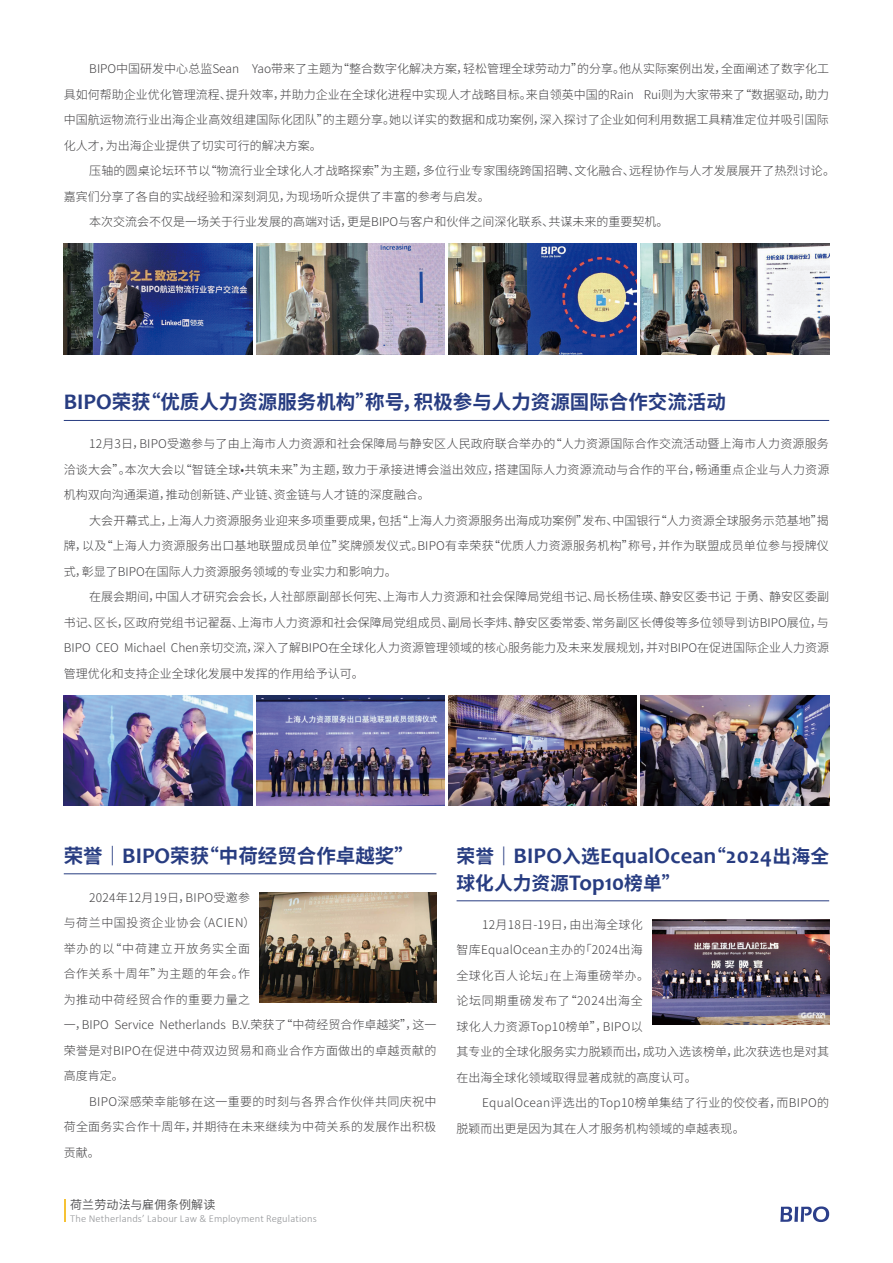
<style>
.page{position:relative;width:893px;height:1263px;background:#fff}
.page>*{position:absolute;margin:0;border:0;box-sizing:border-box;transform-origin:0 0}
.t1{font:700 22.5px "Candara";letter-spacing:.01em;color:#273c81}
.t2{font:700 19.5px "Source Han Sans CN";color:#273c81}
.t3{font:700 18.75px "Source Han Sans CN";color:#273c81}
.t4{font:300 12px/25.5px "Source Han Sans CN";letter-spacing:.01em;color:#414042;text-align:justify}
.t5{font:12px "Source Han Sans CN";letter-spacing:.02em;color:#4d4d4f}
.t6{font:300 10.5px "Calibri";letter-spacing:.015em;color:#939598}
.s1{font-family:"Candara";font-size:22.5px}
.s2{font-family:"Source Han Sans CN";font-size:18.75px}
</style>
<div class="page">
<svg style="left:780px;top:1206px;width:49px;height:16px"></svg>
<svg style="left:64px;top:1199px;width:1px;height:23px"></svg>
<hr style="left:64px;top:873px;width:372px;height:1px;background:#273c81">
<hr style="left:457px;top:900px;width:372px;height:1px;background:#273c81">
<img style="left:260px;top:892px;width:176px;height:110px">
<img style="left:652px;top:919px;width:177px;height:106px">
<img style="left:64px;top:244px;width:188px;height:110px">
<img style="left:256px;top:244px;width:189px;height:110px">
<img style="left:448px;top:244px;width:189px;height:110px">
<img style="left:641px;top:244px;width:188px;height:110px">
<hr style="left:64px;top:420px;width:765px;height:1px;background:#273c81">
<img style="left:64px;top:695px;width:188px;height:110px">
<img style="left:256px;top:695px;width:189px;height:110px">
<img style="left:448px;top:695px;width:189px;height:110px">
<img style="left:641px;top:695px;width:188px;height:110px">
<p class="t4" style="left:64px;top:56px;width:767px;text-indent:26px">BIPO中国研发中心总监Sean Yao带来了主题为“整合数字化解决方案，轻松管理全球劳动力”的分享。他从实际案例出发，全面阐述了数字化工具如何帮助企业优化管理流程、提升效率，并助力企业在全球化进程中实现人才战略目标。来自领英中国的Rain Rui则为大家带来了“数据驱动，助力中国航运物流行业出海企业高效组建国际化团队”的主题分享。她以详实的数据和成功案例，深入探讨了企业如何利用数据工具精准定位并吸引国际化人才，为出海企业提供了切实可行的解决方案。</p>
<p class="t4" style="left:64px;top:158px;width:773px;text-indent:26px">压轴的圆桌论坛环节以“物流行业全球化人才战略探索”为主题，多位行业专家围绕跨国招聘、文化融合、远程协作与人才发展展开了热烈讨论。嘉宾们分享了各自的实战经验和深刻洞见，为现场听众提供了丰富的参考与启发。</p>
<p class="t4" style="left:89px;top:209px;width:581px">本次交流会不仅是一场关于行业发展的高端对话，更是BIPO与客户和伙伴之间深化联系、共谋未来的重要契机。</p>
<p class="t2" style="left:64px;top:391px;width:664px"><span class="s1">BIPO</span>荣获“优质人力资源服务机构”称号，积极参与人力资源国际合作交流活动</p>
<p class="t4" style="left:64px;top:431px;width:767px;text-indent:26px">12月3日，BIPO受邀参与了由上海市人力资源和社会保障局与静安区人民政府联合举办的“人力资源国际合作交流活动暨上海市人力资源服务洽谈大会”。本次大会以“智链全球•共筑未来”为主题，致力于承接进博会溢出效应，搭建国际人力资源流动与合作的平台，畅通重点企业与人力资源机构双向沟通渠道，推动创新链、产业链、资金链与人才链的深度融合。</p>
<p class="t4" style="left:64px;top:508px;width:767px;text-indent:26px">大会开幕式上，上海人力资源服务业迎来多项重要成果，包括“上海人力资源服务出海成功案例”发布、中国银行“人力资源全球服务示范基地”揭牌，以及“上海人力资源服务出口基地联盟成员单位”奖牌颁发仪式。BIPO有幸荣获“优质人力资源服务机构”称号，并作为联盟成员单位参与授牌仪式，彰显了BIPO在国际人力资源服务领域的专业实力和影响力。</p>
<p class="t4" style="left:64px;top:584px;width:767px;text-indent:26px">在展会期间，中国人才研究会会长，人社部原副部长何宪、上海市人力资源和社会保障局党组书记、局长杨佳瑛、静安区委书记 于勇、静安区委副书记、区长，区政府党组书记翟磊、上海市人力资源和社会保障局党组成员、副局长李炜、静安区委常委、常务副区长傅俊等多位领导到访BIPO展位，与BIPO CEO Michael Chen亲切交流，深入了解BIPO在全球化人力资源管理领域的核心服务能力及未来发展规划，并对BIPO在促进国际企业人力资源管理优化和支持企业全球化发展中发挥的作用给予认可。</p>
<p class="t2" style="left:64px;top:845px;width:352px">荣誉｜<span class="s1">BIPO</span>荣获“中荷经贸合作卓越奖”</p>
<p class="t1" style="left:457px;top:842px;width:374px"><span class="s2">荣誉｜</span>BIPO<span class="s2">入选</span>EqualOcean<span class="s2">“</span>2024<span class="s2">出海全</span></p>
<p class="t3" style="left:457px;top:872px;width:225px">球化人力资源<span class="s1">Top10</span>榜单”</p>
<p class="t4" style="left:64px;top:885px;width:374px;text-align:left;text-indent:26px">2024年12月19日，BIPO受邀参<br>与荷兰中国投资企业协会（ACIEN）<br>举办的以“中荷建立开放务实全面<br>合作关系十周年”为主题的年会。作<br>为推动中荷经贸合作的重要力量之<br>一，BIPO Service Netherlands B.V.荣获了“中荷经贸合作卓越奖”，这一荣誉是对BIPO在促进中荷双边贸易和商业合作方面做出的卓越贡献的高度肯定。</p>
<p class="t4" style="left:64px;top:1089px;width:374px;text-indent:26px">BIPO深感荣幸能够在这一重要的时刻与各界合作伙伴共同庆祝中荷全面务实合作十周年，并期待在未来继续为中荷关系的发展作出积极贡献。</p>
<p class="t4" style="left:457px;top:912px;width:374px;text-align:left;text-indent:26px">12月18日-19日，由出海全球化<br>智库EqualOcean主办的「2024出海<br>全球化百人论坛」在上海重磅举办。<br>论坛同期重磅发布了“2024出海全<br>球化人力资源Top10榜单”，BIPO以<br>其专业的全球化服务实力脱颖而出，成功入选该榜单，此次获选也是对其在出海全球化领域取得显著成就的高度认可。</p>
<p class="t4" style="left:457px;top:1090px;width:374px;text-indent:26px">EqualOcean评选出的Top10榜单集结了行业的佼佼者，而BIPO的脱颖而出更是因为其在人才服务机构领域的卓越表现。</p>
<p class="t5" style="left:70px;top:1197px;width:147px">荷兰劳动法与雇佣条例解读</p>
<p class="t6" style="left:70px;top:1211px;width:248px">The Netherlands’ Labour Law &amp; Employment Regulations</p>
</div>
